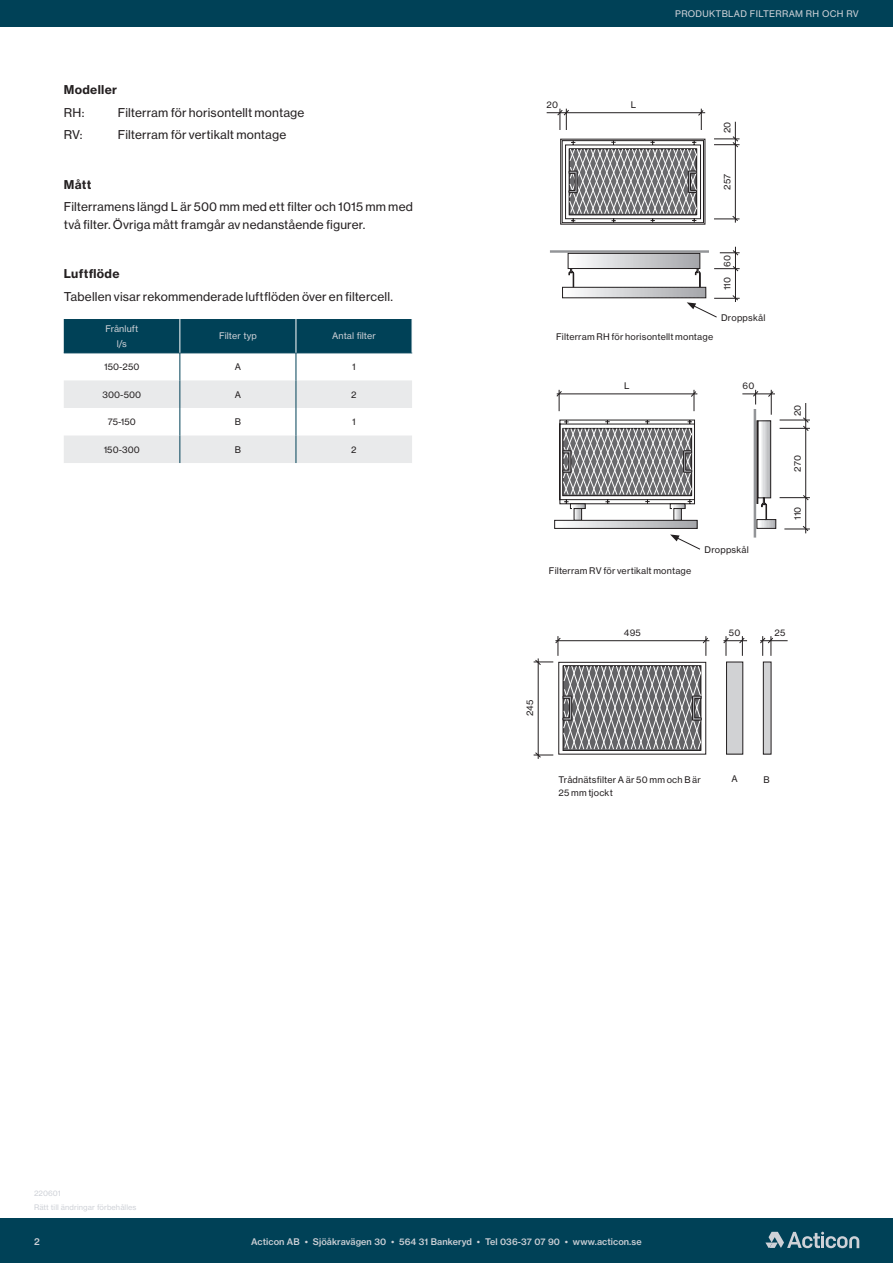
<style>
.page{position:relative;width:893px;height:1263px;background:#fff}
.page>*{position:absolute;margin:0;border:0;box-sizing:border-box;transform-origin:0 0}
.Brödtext{font:12px/18px "N Haas Grotesk TX Pro 55 Rg";letter-spacing:.015em;color:#231f20}
.Styckerubrik{font:12px "N Haas Grotesk TX Pro 75 Bd";letter-spacing:.03em;color:#231f20}
.Bildtext{font:9px/13.5px "N Haas Grotesk TX Pro 55 Rg";letter-spacing:.02em;color:#231f20}
.t1{font:9px "N Haas Grotesk TX Pro 65 Md";letter-spacing:.01em;color:#ced1d7}
.t2{font:9px "N Haas Grotesk TX Pro 55 Rg";letter-spacing:.01em;color:#ced1d7}
.t3{font:9px "N Haas Grotesk TX Pro 55 Rg";letter-spacing:.03em;color:#ced1d7}
.Ingress{font:9px "N Haas Grotesk TX Pro 55 Rg";color:#231f20}
.Ingress-2{font:7.5px "N Haas Grotesk TX Pro 55 Rg";letter-spacing:.01em;color:#ced1d7}
</style>
<div class="page">
<div style="left:0;top:1218px;width:893px;height:45px;background:#004157"></div>
<div style="left:0;top:0;width:893px;height:27px;background:#004157"></div>
<svg style="left:765px;top:1232px;width:94px;height:16px"></svg>
<svg style="left:64px;top:319px;width:348px;height:144px"></svg>
<hr style="left:538px;top:658px;width:1px;height:101px;background:#231f20">
<div style="left:763px;top:662px;width:8px;height:92px;background:#d1d2d4"></div>
<div style="left:763px;top:662px;width:8px;height:92px;border:1px solid #231f20"></div>
<div style="left:726px;top:662px;width:17px;height:92px;background:#d1d2d4"></div>
<div style="left:726px;top:662px;width:17px;height:92px;border:1px solid #231f20"></div>
<hr style="left:555px;top:640px;width:154px;height:1px;background:#231f20">
<svg style="left:534px;top:636px;width:174px;height:122px"></svg>
<svg style="left:723px;top:636px;width:24px;height:20px"></svg>
<svg style="left:760px;top:636px;width:28px;height:20px"></svg>
<div style="left:554px;top:520px;width:143px;height:9px;border:1px solid #231f20"></div>
<hr style="left:550px;top:250px;width:158px;height:3px;background:#939598">
<div style="left:562px;top:287px;width:144px;height:11px;border:1px solid #231f20"></div>
<hr style="left:547px;top:112px;width:158px;height:1px;background:#231f20">
<svg style="left:698px;top:109px;width:6px;height:21px"></svg>
<svg style="left:557px;top:109px;width:12px;height:21px"></svg>
<hr style="left:735px;top:122px;width:1px;height:101px;background:#231f20">
<svg style="left:714px;top:216px;width:25px;height:5px"></svg>
<svg style="left:714px;top:136px;width:25px;height:12px"></svg>
<hr style="left:735px;top:247px;width:1px;height:55px;background:#231f20">
<hr style="left:780px;top:420px;width:30px;height:1px;background:#231f20">
<hr style="left:780px;top:497px;width:30px;height:1px;background:#231f20">
<hr style="left:805px;top:403px;width:1px;height:130px;background:#231f20">
<svg style="left:803px;top:495px;width:6px;height:5px"></svg>
<svg style="left:784px;top:526px;width:26px;height:5px"></svg>
<hr style="left:557px;top:394px;width:140px;height:1px;background:#231f20">
<svg style="left:556px;top:390px;width:6px;height:21px"></svg>
<svg style="left:691px;top:390px;width:5px;height:21px"></svg>
<hr style="left:742px;top:394px;width:33px;height:1px;background:#231f20">
<hr style="left:780px;top:428px;width:30px;height:1px;background:#231f20">
<svg style="left:803px;top:417px;width:6px;height:14px"></svg>
<svg style="left:670px;top:534px;width:30px;height:16px"></svg>
<hr style="left:754px;top:409px;width:2px;height:129px;background:#939598">
<div style="left:757px;top:519px;width:19px;height:10px;border:1px solid #231f20"></div>
<svg style="left:747px;top:390px;width:29px;height:138px"></svg>
<svg style="left:565px;top:250px;width:175px;height:68px"></svg>
<svg style="left:560px;top:139px;width:146px;height:86px"></svg>
<svg style="left:554px;top:419px;width:144px;height:109px"></svg>
<p class="Styckerubrik" style="left:64px;top:82px;width:55px">Modeller</p>
<p class="Brödtext" style="left:64px;top:103px;width:22px">RH:</p>
<p class="Brödtext" style="left:118px;top:103px;width:188px">Filterram för horisontellt montage</p>
<p class="Brödtext" style="left:64px;top:126px;width:20px">RV:</p>
<p class="Brödtext" style="left:118px;top:126px;width:170px">Filterram för vertikalt montage</p>
<p class="Styckerubrik" style="left:64px;top:177px;width:29px">Mått</p>
<p class="Brödtext" style="left:64px;top:198px;width:351px">Filterramens längd L är 500 mm med ett filter och 1015 mm med två filter. Övriga mått framgår av nedanstående figurer.</p>
<p class="Styckerubrik" style="left:64px;top:266px;width:57px">Luftflöde</p>
<p class="Brödtext" style="left:64px;top:287px;width:331px">Tabellen visar rekommenderade luftflöden över en filtercell.</p>
<p class="t2" style="left:105px;top:323px;width:34px">Frånluft</p>
<p class="t2" style="left:117px;top:338px;width:12px">l/s</p>
<p class="t2" style="left:219px;top:331px;width:39px">Filter typ</p>
<p class="t2" style="left:332px;top:331px;width:45px">Antal filter</p>
<p class="Bildtext" style="left:104px;top:360px;width:37px">150-250</p>
<p class="Ingress" style="left:235px;top:361px;width:8px">A</p>
<p class="Bildtext" style="left:352px;top:360px;width:5px">1</p>
<p class="Bildtext" style="left:102px;top:388px;width:40px">300-500</p>
<p class="Ingress" style="left:235px;top:389px;width:8px">A</p>
<p class="Bildtext" style="left:351px;top:388px;width:7px">2</p>
<p class="Bildtext" style="left:108px;top:415px;width:30px">75-150</p>
<p class="Ingress" style="left:235px;top:416px;width:8px">B</p>
<p class="Bildtext" style="left:352px;top:415px;width:5px">1</p>
<p class="Bildtext" style="left:104px;top:443px;width:38px">150-300</p>
<p class="Ingress" style="left:235px;top:444px;width:8px">B</p>
<p class="Bildtext" style="left:351px;top:443px;width:7px">2</p>
<p class="t3" style="left:675px;top:8px;width:185px">PRODUKTBLAD FILTERRAM RH OCH RV</p>
<p class="Bildtext" style="left:546px;top:98px;width:13px">20</p>
<p class="Bildtext" style="left:631px;top:98px;width:7px">L</p>
<p class="Bildtext" style="left:720px;top:133px;width:13px;rotate:-90deg">20</p>
<p class="Bildtext" style="left:720px;top:190px;width:18px;rotate:-90deg">257</p>
<p class="Bildtext" style="left:721px;top:267px;width:13px;rotate:-90deg">60</p>
<p class="Bildtext" style="left:721px;top:290px;width:15px;rotate:-90deg">110</p>
<p class="Bildtext" style="left:556px;top:330px;width:159px">Filterram RH för horisontellt montage</p>
<p class="Bildtext" style="left:721px;top:311px;width:46px">Droppskål</p>
<p class="Bildtext" style="left:624px;top:379px;width:7px">L</p>
<p class="Bildtext" style="left:743px;top:379px;width:13px">60</p>
<p class="Bildtext" style="left:549px;top:564px;width:144px">Filterram RV för vertikalt montage</p>
<p class="Bildtext" style="left:704px;top:543px;width:46px">Droppskål</p>
<p class="Bildtext" style="left:791px;top:416px;width:13px;rotate:-90deg">20</p>
<p class="Bildtext" style="left:791px;top:472px;width:18px;rotate:-90deg">270</p>
<p class="Bildtext" style="left:791px;top:520px;width:15px;rotate:-90deg">110</p>
<p class="Bildtext" style="left:624px;top:626px;width:19px">495</p>
<p class="Bildtext" style="left:729px;top:626px;width:13px">50</p>
<p class="Bildtext" style="left:774px;top:626px;width:12px">25</p>
<p class="Bildtext" style="left:523px;top:716px;width:18px;rotate:-90deg">245</p>
<p class="Bildtext" style="left:559px;top:773px;width:144px">Trådnätsfilter A är 50 mm och B är<br>25 mm tjockt</p>
<p class="Bildtext" style="left:731px;top:772px;width:8px">A</p>
<p class="Bildtext" style="left:763px;top:773px;width:8px">B</p>
<p class="Ingress-2" style="left:34px;top:1189px;width:28px">220601</p>
<p class="Ingress-2" style="left:34px;top:1202px;width:104px">Rätt till ändringar förbehålles</p>
<p class="t1" style="left:34px;top:1236px;width:7px">2</p>
<p class="t1" style="left:251px;top:1236px;width:392px">Acticon AB • Sjöåkravägen 30 • 564 31 Bankeryd • Tel 036-37 07 90 • www.acticon.se</p>
</div>
